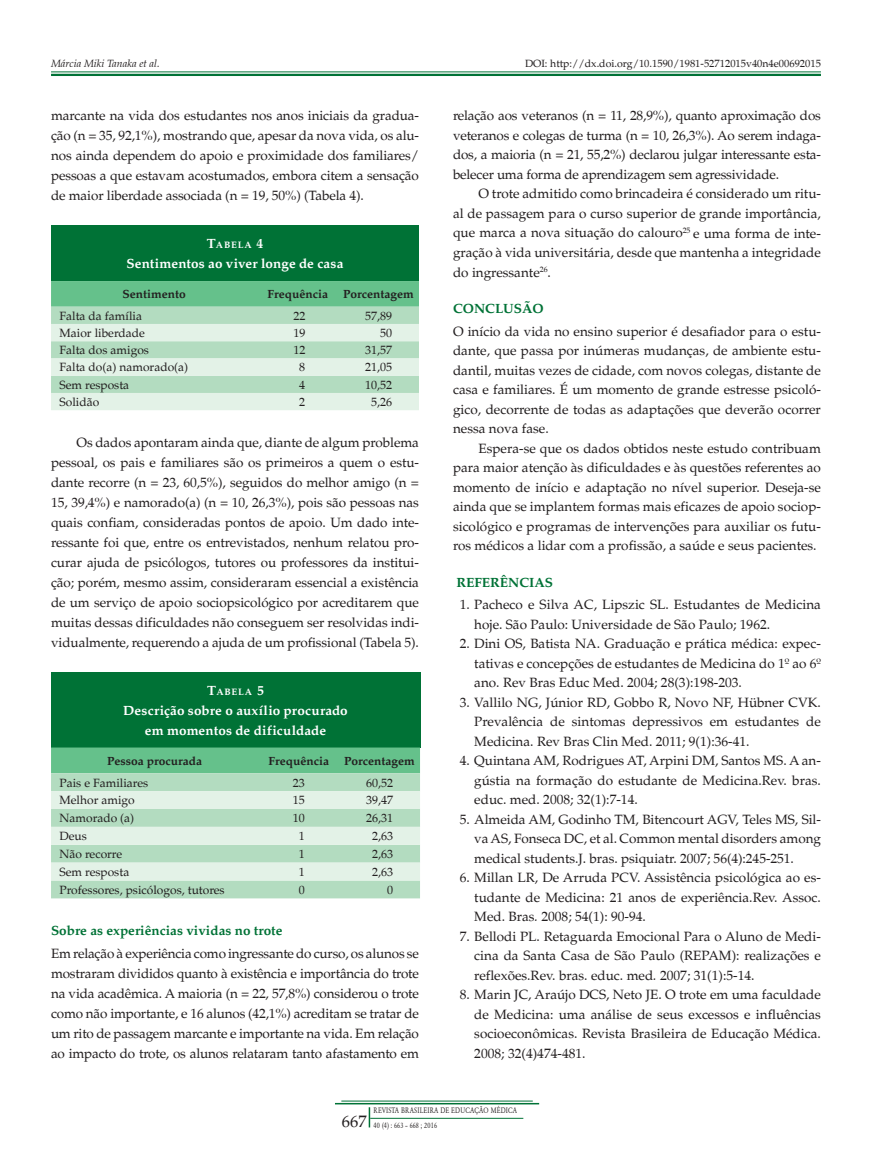
<style>
.page{position:relative;width:872px;height:1170px;background:#fff}
.page>*{position:absolute;margin:0;border:0;box-sizing:border-box;transform-origin:0 0}
.t1{font:13.5px/19.5px "Palton Roman";color:#231f20;text-align:justify}
.t2{font:700 13.5px/20px "Palton";letter-spacing:.01em;color:#fff;text-align:center}
.t3{font:700 13.5px "Palton";color:#007236}
.t4{font:12px "Palton Roman";color:#231f20}
.t5{font:700 12px "Palton";color:#231f20}
.t6{font:10.5px "Palton Roman";color:#231f20}
.t7{font:italic 10.5px "Palton";color:#231f20}
.t8{font:700 9.45px "Palton";letter-spacing:.09em;color:#fff}
.t9{font:8.25px/15px "Garamond";letter-spacing:.03em;color:#231f20;scale:.8 1}
.s1{font-size:13.5px}
.s2{font-family:"Palton";font-style:italic}
.s3{font-family:"Palton Roman";font-size:16.5px}
</style>
<div class="page">
<hr style="left:370px;top:1117px;width:153px;height:1px;background:#007236">
<svg style="left:369px;top:1107px;width:1px;height:20px"></svg>
<hr style="left:341px;top:1100px;width:192px;height:1px;background:#007236">
<hr style="left:335px;top:1102px;width:204px;height:2px;background:#007236">
<hr style="left:51px;top:71px;width:770px;height:1px;background:#007236">
<hr style="left:51px;top:74px;width:770px;height:2px;background:#007236">
<div style="left:51px;top:226px;width:368px;height:55px;background:#007236"></div>
<svg style="left:51px;top:281px;width:368px;height:129px;background:#b7dfc5"></svg>
<div style="left:51px;top:672px;width:369px;height:75px;background:#007236"></div>
<div style="left:51px;top:747px;width:369px;height:26px;background:#65c18b"></div>
<div style="left:51px;top:773px;width:369px;height:125px;background:#b3dcc0"></div>
<svg style="left:51px;top:791px;width:369px;height:89px;background:#d0e9d7"></svg>
<p class="t7" style="left:51px;top:58px;width:110px">Márcia Miki Tanaka et al.</p>
<p class="t6" style="left:525px;top:57px;width:297px">DOI: http://dx.doi.org/10.1590/1981-52712015v40n4e00692015</p>
<p class="t1" style="left:51px;top:106px;width:369px;line-height:20px">marcante na vida dos estudantes nos anos iniciais da gradua&shy;ção (n = 35, 92,1%), mostrando que, apesar da nova vida, os alu&shy;nos ainda dependem do apoio e proximidade dos familiares/ pessoas a que estavam acostumados, embora citem a sensação de maior liberdade associada (n = 19, 50%) (Tabela 4).</p>
<p class="t8" style="left:207px;top:239px;width:58px"><span class="s1">T</span>ABELA <span class="s1">4</span></p>
<p class="t2" style="left:126px;top:254px;width:218px">Sentimentos ao viver longe de casa</p>
<p class="t5" style="left:122px;top:287px;width:65px">Sentimento</p>
<p class="t5" style="left:267px;top:287px;width:62px">Frequência</p>
<p class="t5" style="left:343px;top:287px;width:72px">Porcentagem</p>
<p class="t4" style="left:60px;top:308px;width:84px">Falta da família</p>
<p class="t4" style="left:293px;top:308px;width:13px">22</p>
<p class="t4" style="left:365px;top:308px;width:28px">57,89</p>
<p class="t4" style="left:60px;top:326px;width:87px">Maior liberdade</p>
<p class="t4" style="left:293px;top:326px;width:13px">19</p>
<p class="t4" style="left:380px;top:326px;width:13px">50</p>
<p class="t4" style="left:60px;top:343px;width:91px">Falta dos amigos</p>
<p class="t4" style="left:293px;top:343px;width:13px">12</p>
<p class="t4" style="left:365px;top:343px;width:28px">31,57</p>
<p class="t4" style="left:59px;top:360px;width:130px">Falta do(a) namorado(a)</p>
<p class="t4" style="left:299px;top:360px;width:7px">8</p>
<p class="t4" style="left:365px;top:360px;width:28px">21,05</p>
<p class="t4" style="left:59px;top:377px;width:71px">Sem resposta</p>
<p class="t4" style="left:299px;top:377px;width:7px">4</p>
<p class="t4" style="left:365px;top:377px;width:28px">10,52</p>
<p class="t4" style="left:59px;top:395px;width:41px">Solidão</p>
<p class="t4" style="left:299px;top:395px;width:7px">2</p>
<p class="t4" style="left:371px;top:395px;width:22px">5,26</p>
<p class="t1" style="left:51px;top:433px;width:369px;line-height:20px;text-indent:26px">Os dados apontaram ainda que, diante de algum problema pessoal, os pais e familiares são os primeiros a quem o estu&shy;dante recorre (n = 23, 60,5%), seguidos do melhor amigo (n = 15, 39,4%) e namorado(a) (n = 10, 26,3%), pois são pessoas nas quais confiam, consideradas pontos de apoio. Um dado inte&shy;ressante foi que, entre os entrevistados, nenhum relatou pro&shy;curar ajuda de psicólogos, tutores ou professores da institui&shy;ção; porém, mesmo assim, consideraram essencial a existência de um serviço de apoio sociopsicológico por acreditarem que muitas dessas dificuldades não conseguem ser resolvidas indi&shy;vidualmente, requerendo a ajuda de um profissional (Tabela 5).</p>
<p class="t8" style="left:207px;top:686px;width:58px"><span class="s1">T</span>ABELA <span class="s1">5</span></p>
<p class="t2" style="left:123px;top:700px;width:226px">Descrição sobre o auxílio procurado em momentos de dificuldade</p>
<p class="t5" style="left:107px;top:753px;width:96px">Pessoa procurada</p>
<p class="t5" style="left:268px;top:753px;width:62px">Frequência</p>
<p class="t5" style="left:344px;top:753px;width:72px">Porcentagem</p>
<p class="t4" style="left:60px;top:775px;width:90px">Pais e Familiares</p>
<p class="t4" style="left:293px;top:775px;width:13px">23</p>
<p class="t4" style="left:366px;top:775px;width:28px">60,52</p>
<p class="t4" style="left:60px;top:793px;width:77px">Melhor amigo</p>
<p class="t4" style="left:293px;top:793px;width:13px">15</p>
<p class="t4" style="left:366px;top:793px;width:28px">39,47</p>
<p class="t4" style="left:60px;top:811px;width:76px">Namorado (a)</p>
<p class="t4" style="left:293px;top:811px;width:13px">10</p>
<p class="t4" style="left:366px;top:811px;width:28px">26,31</p>
<p class="t4" style="left:60px;top:829px;width:29px">Deus</p>
<p class="t4" style="left:299px;top:829px;width:7px">1</p>
<p class="t4" style="left:372px;top:829px;width:22px">2,63</p>
<p class="t4" style="left:60px;top:847px;width:64px">Não recorre</p>
<p class="t4" style="left:299px;top:847px;width:7px">1</p>
<p class="t4" style="left:372px;top:847px;width:22px">2,63</p>
<p class="t4" style="left:60px;top:864px;width:71px">Sem resposta</p>
<p class="t4" style="left:299px;top:864px;width:7px">1</p>
<p class="t4" style="left:372px;top:864px;width:22px">2,63</p>
<p class="t4" style="left:60px;top:882px;width:167px">Professores, psicólogos, tutores</p>
<p class="t4" style="left:299px;top:882px;width:7px">0</p>
<p class="t4" style="left:387px;top:882px;width:7px">0</p>
<p class="t3" style="left:51px;top:922px;width:233px">Sobre as experiências vividas no trote</p>
<p class="t1" style="left:51px;top:943px;width:369px;line-height:20px">Em relação à experiência como ingressante do curso, os alunos se mostraram divididos quanto à existência e importância do trote na vida acadêmica. A maioria (n = 22, 57,8%) considerou o trote como não importante, e 16 alunos (42,1%) acreditam se tratar de um rito de passagem marcante e importante na vida. Em relação ao impacto do trote, os alunos relataram tanto afastamento em</p>
<p class="t1" style="left:453px;top:106px;width:369px">relação aos veteranos (n = 11, 28,9%), quanto aproximação dos veteranos e colegas de turma (n = 10, 26,3%). Ao serem indaga&shy;dos, a maioria (n = 21, 55,2%) declarou julgar interessante esta&shy;belecer uma forma de aprendizagem sem agressividade.</p>
<p class="t1" style="left:453px;top:184px;width:369px;text-indent:26px">O trote admitido como brincadeira é considerado um ritu&shy;al de passagem para o curso superior de grande importância, que marca a nova situação do calouro<sup>25</sup> e uma forma de inte&shy;gração à vida universitária, desde que mantenha a integridade do ingressante<sup>26</sup>.</p>
<p class="t3" style="left:453px;top:300px;width:92px">CONCLUSÃO</p>
<p class="t1" style="left:453px;top:321px;width:369px">O início da vida no ensino superior é desafiador para o estu&shy;dante, que passa por inúmeras mudanças, de ambiente estu&shy;dantil, muitas vezes de cidade, com novos colegas, distante de casa e familiares. É um momento de grande estresse psicoló&shy;gico, decorrente de todas as adaptações que deverão ocorrer nessa nova fase.</p>
<p class="t1" style="left:453px;top:438px;width:369px;text-indent:26px">Espera-se que os dados obtidos neste estudo contribuam para maior atenção às dificuldades e às questões referentes ao momento de início e adaptação no nível superior. Deseja-se ainda que se implantem formas mais eficazes de apoio sociop&shy;sicológico e programas de intervenções para auxiliar os futu&shy;ros médicos a lidar com a profissão, a saúde e seus pacientes.</p>
<p class="t3" style="left:456px;top:574px;width:98px">REFERÊNCIAS</p>
<p class="t1" style="left:474px;top:595px;width:348px;text-indent:-15px">1. Pacheco e Silva AC, Lipszic SL. Estudantes de Medicina hoje. São Paulo: Universidade de São Paulo; 1962.</p>
<p class="t1" style="left:474px;top:634px;width:348px;text-indent:-15px">2. Dini OS, Batista NA. Graduação e prática médica: expec&shy;tativas e concepções de estudantes de Medicina do 1º ao 6º ano. Rev Bras Educ Med. 2004; 28(3):198-203.</p>
<p class="t1" style="left:474px;top:692px;width:348px;text-indent:-15px">3. Vallilo NG, Júnior RD, Gobbo R, Novo NF, Hübner CVK.<br>Prevalência de sintomas depressivos em estudantes de Medicina. Rev Bras Clin Med. 2011; 9(1):36-41.</p>
<p class="t1" style="left:474px;top:751px;width:348px;text-indent:-15px">4. Quintana AM, Rodrigues AT, Arpini DM, Santos MS. A an&shy;gústia na formação do estudante de Medicina.Rev. bras. educ. med. 2008; 32(1):7-14.</p>
<p class="t1" style="left:474px;top:809px;width:348px;text-indent:-14px">5. Almeida AM, Godinho TM, Bitencourt AGV, Teles MS, Sil&shy;va AS, Fonseca DC, et al. Common mental disorders among medical students.J. bras. psiquiatr. 2007; 56(4):245-251.</p>
<p class="t1" style="left:474px;top:868px;width:348px;text-indent:-15px">6. Millan LR, De Arruda PCV. Assistência psicológica ao es&shy;tudante de Medicina: 21 anos de experiência.Rev. Assoc.<br>Med. Bras<span class="s2">.</span> 2008; 54(1): 90-94.</p>
<p class="t1" style="left:474px;top:926px;width:348px;text-indent:-15px">7. Bellodi PL. Retaguarda Emocional Para o Aluno de Medi&shy;cina da Santa Casa de São Paulo (REPAM): realizações e reflexões.Rev. bras. educ. med<span class="s2">.</span> 2007; 31(1):5-14.</p>
<p class="t1" style="left:474px;top:985px;width:348px;text-indent:-15px">8. Marin JC, Araújo DCS, Neto JE. O trote em uma faculdade de Medicina: uma análise de seus excessos e influências socioeconômicas. Revista Brasileira de Educação Médica.<br>2008; 32(4)474-481.</p>
<p class="t9" style="left:342px;top:1102px;width:221px;text-indent:32px">REVISTA BRASILEIRA DE EDUCAÇÃO MÉDICA<br><span class="s3">667</span> 40 (4) : 663 – 668 ; 2016</p>
</div>
